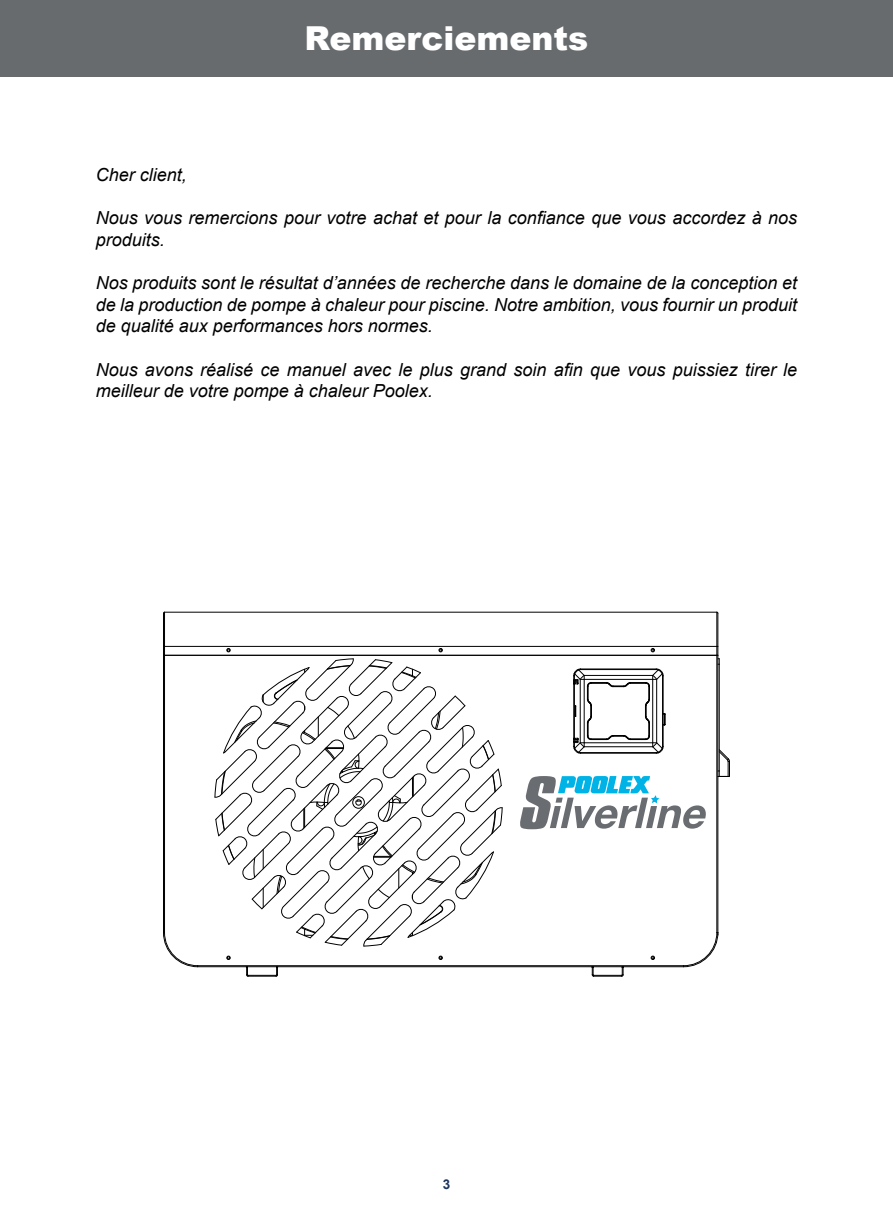
<style>
.page{position:relative;width:893px;height:1212px;background:#fff}
.page>*{position:absolute;margin:0;border:0;box-sizing:border-box;transform-origin:0 0}
.t1{font:900 33px "Arial";color:#fff}
.t2{font:italic 18px/21.6px "Arial";color:#000}
.t3{font:700 13.5px "Arial";color:#1f355e}
</style>
<div class="page">
<div style="left:0;top:0;width:893px;height:77px;background:#676b6d"></div>
<svg style="left:520px;top:776px;width:186px;height:54px"></svg>
<svg style="left:245px;top:967px;width:34px;height:10px"></svg>
<svg style="left:591px;top:967px;width:33px;height:10px"></svg>
<hr style="left:719px;top:664px;width:1px;height:107px;background:#000">
<svg style="left:718px;top:749px;width:12px;height:28px"></svg>
<hr style="left:164px;top:612px;width:1px;height:34px;background:#000">
<hr style="left:163px;top:613px;width:1px;height:33px;background:#000">
<hr style="left:165px;top:646px;width:552px;height:1px;background:#000">
<hr style="left:165px;top:612px;width:552px;height:1px;background:#000">
<hr style="left:716px;top:612px;width:1px;height:34px;background:#000">
<hr style="left:717px;top:613px;width:1px;height:33px;background:#000">
<hr style="left:198px;top:966px;width:486px;height:1px;background:#000">
<hr style="left:198px;top:965px;width:486px;height:1px;background:#000">
<svg style="left:683px;top:932px;width:36px;height:35px"></svg>
<hr style="left:164px;top:655px;width:1px;height:277px;background:#000">
<hr style="left:163px;top:655px;width:1px;height:277px;background:#000">
<svg style="left:163px;top:646px;width:2px;height:9px"></svg>
<hr style="left:716px;top:655px;width:1px;height:277px;background:#000">
<hr style="left:165px;top:655px;width:552px;height:1px;background:#000">
<svg style="left:226px;top:956px;width:5px;height:4px"></svg>
<svg style="left:439px;top:956px;width:4px;height:4px"></svg>
<svg style="left:651px;top:956px;width:4px;height:4px"></svg>
<hr style="left:717px;top:655px;width:1px;height:277px;background:#000">
<svg style="left:716px;top:646px;width:4px;height:19px"></svg>
<svg style="left:163px;top:932px;width:35px;height:35px"></svg>
<svg style="left:439px;top:648px;width:4px;height:4px"></svg>
<svg style="left:651px;top:648px;width:4px;height:4px"></svg>
<svg style="left:226px;top:648px;width:5px;height:4px"></svg>
<svg style="left:573px;top:668px;width:93px;height:86px"></svg>
<svg style="left:214px;top:658px;width:289px;height:289px"></svg>
<h1 class="t1" style="left:304px;top:14px;width:285px">Remerciements</h1>
<p class="t2" style="left:96px;top:164px;width:93px">Cher client,</p>
<p class="t2" style="left:96px;top:207px;width:703px">Nous vous remercions pour votre achat et pour la confiance que vous accordez à nos produits.</p>
<p class="t2" style="left:96px;top:272px;width:703px;text-align:justify">Nos produits sont le résultat d’années de recherche dans le domaine de la conception et de la production de pompe à chaleur pour piscine. Notre ambition, vous fournir un produit de qualité aux performances hors normes.</p>
<p class="t2" style="left:96px;top:359px;width:703px">Nous avons réalisé ce manuel avec le plus grand soin afin que vous puissiez tirer le meilleur de votre pompe à chaleur Poolex.</p>
<p class="t3" style="left:443px;top:1176px;width:9px">3</p>
</div>
